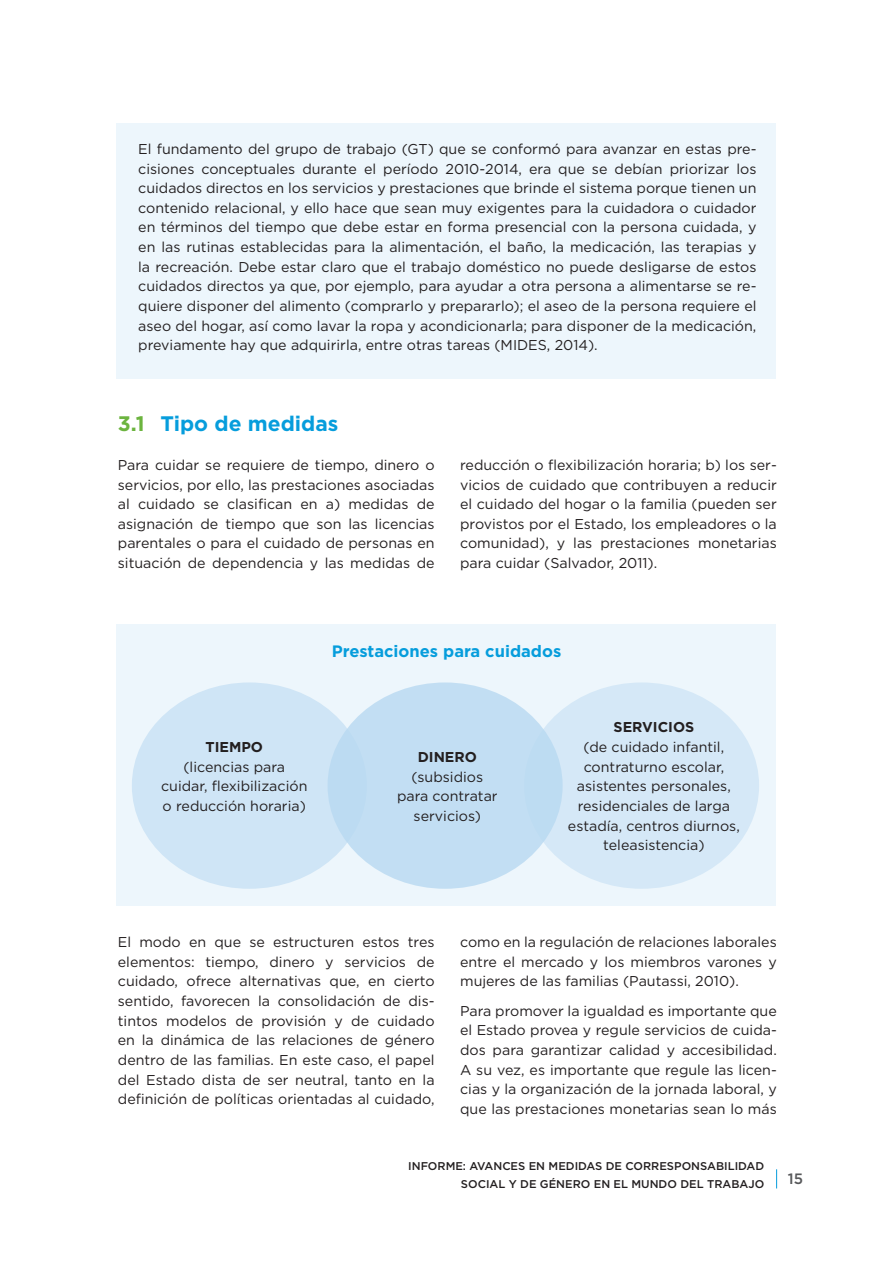
<style>
.page{position:relative;width:893px;height:1263px;background:#fff}
.page>*{position:absolute;margin:0;border:0;box-sizing:border-box;transform-origin:0 0}
.t1{font:700 21px "Gotham";color:#069ddc}
.t2{font:700 16.5px "Gotham";color:#069ddc}
.t3{font:500 15px "Gotham";color:#57585a}
.t4{font:14.25px/19.6px "Gotham";color:#231f20;text-align:justify}
.t5{font:700 14.25px "Gotham";color:#231f20}
.t6{font:500 11.25px/18px "Gotham";color:#231f20;text-align:right}
.s1{color:#6cb43f}
</style>
<div class="page">
<svg style="left:776px;top:1169px;width:1px;height:19px"></svg>
<div style="left:117px;top:123px;width:659px;height:255px;background:#edf6fc"></div>
<div style="left:117px;top:624px;width:659px;height:282px;background:#edf6fc"></div>
<div style="left:132px;top:682px;width:235px;height:207px;background:#cfe5f6;border-radius:50%"></div>
<div style="left:524px;top:682px;width:235px;height:207px;background:#cfe5f6;border-radius:50%"></div>
<div style="left:328px;top:682px;width:235px;height:207px;background:#c2def3;border-radius:50%"></div>
<p class="t4" style="left:138px;top:139px;width:620px">El fundamento del grupo de trabajo (GT) que se conformó para avanzar en estas pre&shy;cisiones conceptuales durante el período 2010-2014, era que se debían priorizar los cuidados directos en los servicios y prestaciones que brinde el sistema porque tienen un contenido relacional, y ello hace que sean muy exigentes para la cuidadora o cuidador en términos del tiempo que debe estar en forma presencial con la persona cuidada, y en las rutinas establecidas para la alimentación, el baño, la medicación, las terapias y la recreación. Debe estar claro que el trabajo doméstico no puede desligarse de estos cuidados directos ya que, por ejemplo, para ayudar a otra persona a alimentarse se re&shy;quiere disponer del alimento (comprarlo y prepararlo); el aseo de la persona requiere el aseo del hogar, así como lavar la ropa y acondicionarla; para disponer de la medicación, previamente hay que adquirirla, entre otras tareas (MIDES, 2014).</p>
<h1 class="t1" style="left:118px;top:409px;width:222px"><span class="s1">3.1</span> Tipo de medidas</h1>
<p class="t4" style="left:118px;top:455px;width:318px">Para cuidar se requiere de tiempo, dinero o servicios, por ello, las prestaciones asociadas al cuidado se clasifican en a) medidas de asignación de tiempo que son las licencias parentales o para el cuidado de personas en situación de dependencia y las medidas de</p>
<p class="t4" style="left:460px;top:455px;width:318px">reducción o flexibilización horaria; b) los ser&shy;vicios de cuidado que contribuyen a reducir el cuidado del hogar o la familia (pueden ser provistos por el Estado, los empleadores o la comunidad), y las prestaciones monetarias para cuidar (Salvador, 2011).</p>
<p class="t5" style="left:205px;top:737px;width:59px">TIEMPO</p>
<p class="t4" style="left:161px;top:756px;width:148px;text-align:center">(licencias para cuidar, flexibilización o reducción horaria)</p>
<p class="t2" style="left:332px;top:640px;width:231px">Prestaciones para cuidados</p>
<p class="t5" style="left:418px;top:747px;width:61px">DINERO</p>
<p class="t4" style="left:397px;top:766px;width:102px;text-align:center">(subsidios para contratar servicios)</p>
<p class="t5" style="left:614px;top:718px;width:82px">SERVICIOS</p>
<p class="t4" style="left:568px;top:737px;width:173px;text-align:center">(de cuidado infantil, contraturno escolar, asistentes personales, residenciales de larga estadía, centros diurnos, teleasistencia)</p>
<p class="t4" style="left:118px;top:932px;width:318px">El modo en que se estructuren estos tres elementos: tiempo, dinero y servicios de cuidado, ofrece alternativas que, en cierto sentido, favorecen la consolidación de dis&shy;tintos modelos de provisión y de cuidado en la dinámica de las relaciones de género dentro de las familias. En este caso, el papel del Estado dista de ser neutral, tanto en la definición de políticas orientadas al cuidado,</p>
<p class="t4" style="left:460px;top:932px;width:318px">como en la regulación de relaciones laborales entre el mercado y los miembros varones y mujeres de las familias (Pautassi, 2010).</p>
<p class="t4" style="left:460px;top:1000px;width:318px">Para promover la igualdad es importante que el Estado provea y regule servicios de cuida&shy;dos para garantizar calidad y accesibilidad.<br>A su vez, es importante que regule las licen&shy;cias y la organización de la jornada laboral, y que las prestaciones monetarias sean lo más</p>
<p class="t6" style="left:408px;top:1157px;width:357px">INFORME: AVANCES EN MEDIDAS DE CORRESPONSABILIDAD<br>SOCIAL Y DE GÉNERO EN EL MUNDO DEL TRABAJO</p>
<p class="t3" style="left:788px;top:1169px;width:17px">15</p>
</div>
